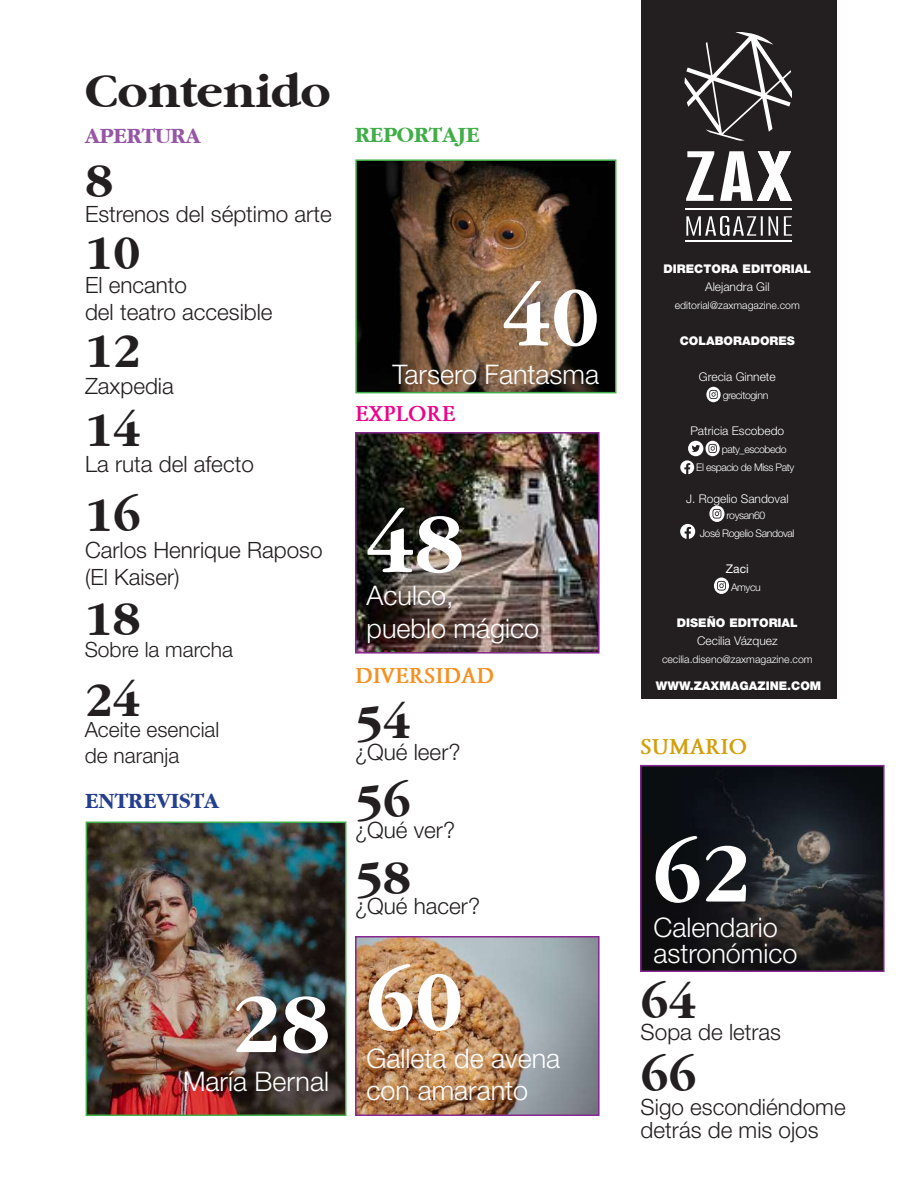
<style>
.page{position:relative;width:918px;height:1188px;background:#fff}
.page>*{position:absolute;margin:0;border:0;box-sizing:border-box;transform-origin:0 0}
.t1{font:700 87.3px "Garamond";color:#fff}
.t2{font:700 49.5px/78px "Garamond";color:#231f20}
.t3{font:300 27px/32.4px "Helvetica Neue LT Std";color:#fff}
.t4{font:300 22.5px/27px "Helvetica Neue LT Std";color:#231f20}
.t5{font:700 22.5px "Garamond";color:#253f8e}
.t6{font:700 22.5px "Garamond";color:#f68f1e}
.t7{font:700 22.5px "Garamond";color:#40ae49}
.t8{font:700 22.5px "Garamond";color:#9655a6}
.t9{font:700 22.5px "Garamond";color:#ed028c}
.t10{font:700 22.5px "Garamond";color:#d49f0c}
.t11{font:300 21px/25.2px "Helvetica Neue LT Std";color:#231f20}
.t12{font:300 12px "Helvetica Neue LT Std";color:#fff}
.t13{font:900 12px "Helvetica Neue LT Std";color:#fff}
.t14{font:12px "Helvetica Neue LT Std";color:#fff}
.t15{font:300 10.5px/18px "Helvetica Neue LT Std";letter-spacing:-.04em;color:#fff}
.t16{font:300 10.5px "Helvetica Neue LT Std";color:#fff}
</style>
<div class="page">
<img style="left:358px;top:939px;width:239px;height:174px">
<div style="left:355px;top:936px;width:245px;height:180px;border:2px solid #872890"></div>
<img style="left:643px;top:768px;width:239px;height:201px">
<div style="left:640px;top:765px;width:245px;height:207px;border:2px solid #872890"></div>
<img style="left:358px;top:435px;width:239px;height:216px">
<div style="left:355px;top:432px;width:245px;height:222px;border:2px solid #872890"></div>
<div style="left:641px;top:0;width:196px;height:699px;background:#231f20"></div>
<svg style="left:685px;top:32px;width:107px;height:109px"></svg>
<svg style="left:686px;top:151px;width:28px;height:50px"></svg>
<svg style="left:720px;top:151px;width:72px;height:50px"></svg>
<hr style="left:686px;top:208px;width:106px;height:2px;background:#fff">
<hr style="left:686px;top:241px;width:106px;height:1px;background:#fff">
<svg style="left:686px;top:216px;width:77px;height:20px"></svg>
<svg style="left:769px;top:216px;width:9px;height:20px"></svg>
<svg style="left:784px;top:216px;width:8px;height:20px"></svg>
<svg style="left:706px;top:387px;width:15px;height:15px"></svg>
<svg style="left:680px;top:441px;width:40px;height:33px"></svg>
<svg style="left:709px;top:506px;width:16px;height:16px"></svg>
<svg style="left:680px;top:524px;width:15px;height:15px"></svg>
<svg style="left:714px;top:578px;width:15px;height:16px"></svg>
<img style="left:88px;top:824px;width:256px;height:290px">
<div style="left:86px;top:822px;width:260px;height:294px;border:1px solid #40ae49"></div>
<img style="left:358px;top:162px;width:256px;height:228px">
<div style="left:355px;top:159px;width:262px;height:234px;border:2px solid #40ae49"></div>
<h2 class="t2" style="left:85px;top:53px;width:247px">Contenido</h2>
<p class="t8" style="left:85px;top:125px;width:117px">APERTURA</p>
<h2 class="t2" style="left:85px;top:143px;width:29px">8</h2>
<p class="t4" style="left:85px;top:200px;width:248px">Estrenos del séptimo arte</p>
<h2 class="t2" style="left:85px;top:216px;width:57px">10</h2>
<p class="t4" style="left:85px;top:271px;width:189px">El encanto<br>del teatro accesible</p>
<h2 class="t2" style="left:85px;top:313px;width:57px;line-height:78.9px">12<br>14</h2>
<p class="t4" style="left:85px;top:372px;width:90px">Zaxpedia</p>
<p class="t4" style="left:85px;top:451px;width:170px">La ruta del afecto</p>
<h2 class="t2" style="left:85px;top:478px;width:57px">16</h2>
<p class="t4" style="left:85px;top:536px;width:239px">Carlos Henrique Raposo (El Kaiser)</p>
<h2 class="t2" style="left:85px;top:580px;width:57px;line-height:80.6px">18<br>24</h2>
<p class="t11" style="left:85px;top:636px;width:150px">Sobre la marcha</p>
<p class="t11" style="left:85px;top:717px;width:136px">Aceite esencial de naranja</p>
<p class="t5" style="left:85px;top:789px;width:136px">ENTREVISTA</p>
<h1 class="t1" style="left:232px;top:980px;width:99px">28</h1>
<p class="t3" style="left:183px;top:1065px;width:148px">María Bernal</p>
<p class="t7" style="left:355px;top:123px;width:126px">REPORTAJE</p>
<h1 class="t1" style="left:502px;top:273px;width:99px">40</h1>
<p class="t3" style="left:393px;top:358px;width:208px">Tarsero Fantasma</p>
<p class="t9" style="left:355px;top:404px;width:102px">EXPLORE</p>
<h1 class="t1" style="left:365px;top:500px;width:99px">48</h1>
<p class="t3" style="left:367px;top:579px;width:174px">Aculco, pueblo mágico</p>
<p class="t6" style="left:355px;top:666px;width:141px">DIVERSIDAD</p>
<h2 class="t2" style="left:355px;top:684px;width:57px;text-align:justify">54<br>56<br>58</h2>
<p class="t4" style="left:355px;top:738px;width:107px">¿Qué leer?</p>
<p class="t4" style="left:355px;top:816px;width:102px">¿Qué ver?</p>
<p class="t4" style="left:355px;top:892px;width:127px">¿Qué hacer?</p>
<h1 class="t1" style="left:365px;top:958px;width:99px">60</h1>
<p class="t3" style="left:367px;top:1042px;width:195px">Galleta de avena con amaranto</p>
<p class="t13" style="left:664px;top:262px;width:149px">DIRECTORA EDITORIAL</p>
<p class="t12" style="left:705px;top:279px;width:66px">Alejandra Gil</p>
<p class="t16" style="left:675px;top:299px;width:127px">editorial@zaxmagazine.com</p>
<p class="t13" style="left:680px;top:334px;width:117px">COLABORADORES</p>
<p class="t12" style="left:699px;top:369px;width:78px">Grecia Ginnete</p>
<p class="t15" style="left:723px;top:386px;width:47px">grecitoginn</p>
<p class="t12" style="left:690px;top:423px;width:95px">Patricia Escobedo</p>
<p class="t15" style="left:696px;top:440px;width:100px;text-indent:26px">paty_escobedo<br>El espacio de Miss Paty</p>
<p class="t12" style="left:686px;top:492px;width:104px">J. Rogelio Sandoval</p>
<p class="t15" style="left:700px;top:506px;width:96px;text-align:center">roysan60<br>José Rogelio Sandoval</p>
<p class="t14" style="left:726px;top:561px;width:24px">Zaci</p>
<p class="t15" style="left:731px;top:578px;width:31px">Amycu</p>
<p class="t13" style="left:677px;top:615px;width:122px">DISEÑO EDITORIAL</p>
<p class="t12" style="left:697px;top:633px;width:82px">Cecilia Vázquez</p>
<p class="t16" style="left:662px;top:653px;width:152px">cecilia.diseno@zaxmagazine.com</p>
<p class="t13" style="left:656px;top:679px;width:167px">WWW.ZAXMAGAZINE.COM</p>
<p class="t10" style="left:641px;top:738px;width:108px">SUMARIO</p>
<h1 class="t1" style="left:652px;top:830px;width:99px">62</h1>
<p class="t3" style="left:653px;top:914px;width:146px;line-height:25.5px">Calendario astronómico</p>
<h2 class="t2" style="left:641px;top:964px;width:57px">64</h2>
<p class="t4" style="left:641px;top:1018px;width:142px">Sopa de letras</p>
<h2 class="t2" style="left:641px;top:1037px;width:57px">66</h2>
<p class="t4" style="left:641px;top:1095px;width:207px;line-height:22.5px">Sigo escondiéndome detrás de mis ojos</p>
</div>
